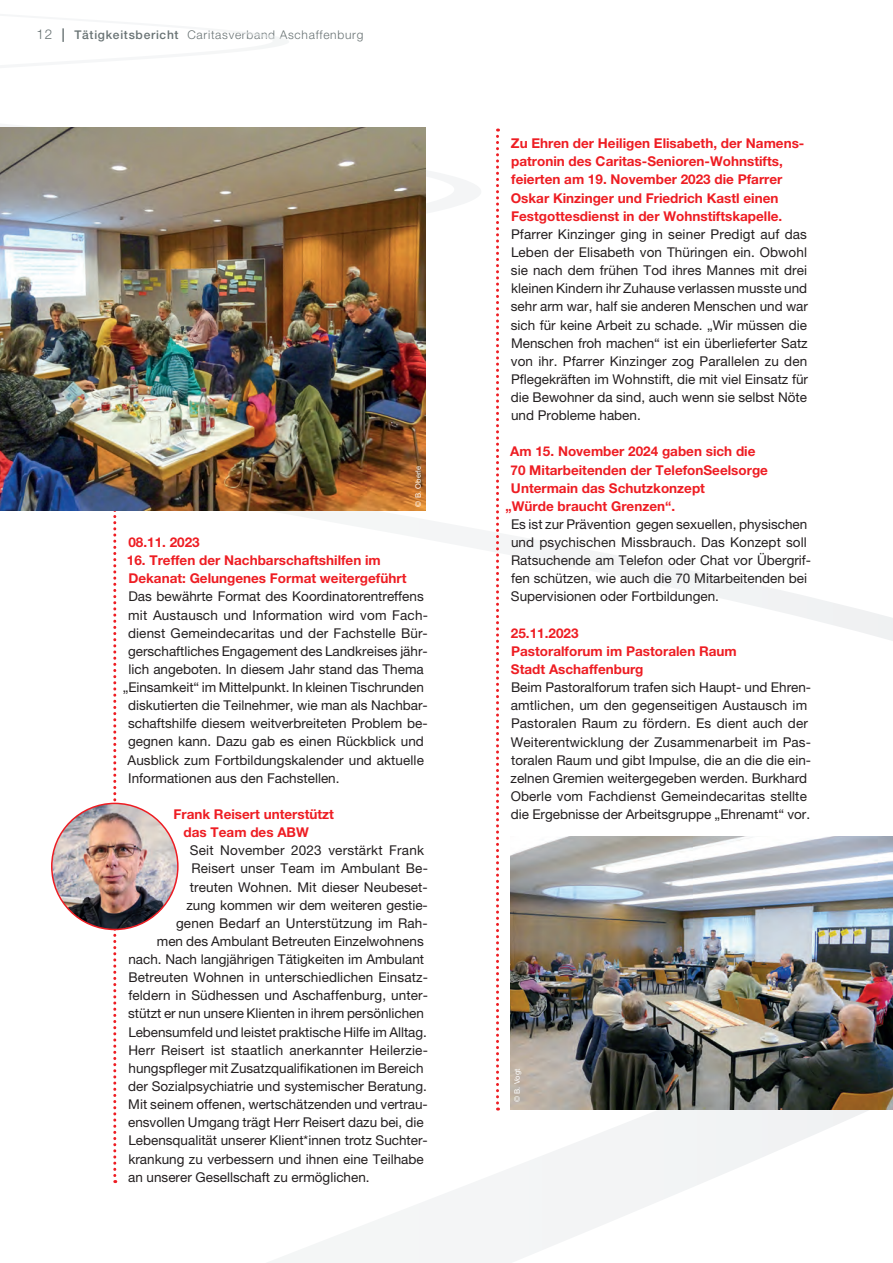
<style>
.page{position:relative;width:893px;height:1263px;background:#fff}
.page>*{position:absolute;margin:0;border:0;box-sizing:border-box;transform-origin:0 0}
.t1{font:13.5px/18.1px "Helvetica Neue LT Pro";color:#231f20}
.t2{font:700 13.5px/18.1px "Helvetica Neue LT Pro";color:#ee1d23}
.t3{font:300 12px "Helvetica Neue LT Pro";letter-spacing:.06em;color:#697374}
.t4{font:7.5px "Helvetica Neue LT Pro";letter-spacing:.01em;color:#fff}
.s1{font-size:13.5px}
.s2{font-weight:700;font-size:13.5px}
.s3{font-weight:500}
</style>
<div class="page">
<svg style="left:496px;top:129px;width:3px;height:981px"></svg>
<svg style="left:113px;top:511px;width:3px;height:672px"></svg>
<img style="left:510px;top:837px;width:383px;height:273px">
<img style="left:0;top:128px;width:425px;height:383px">
<img style="left:52px;top:803px;width:126px;height:126px;border-radius:63px">
<p class="t3" style="left:37px;top:28px;width:328px"><span class="s1">12</span> <span class="s2">|</span> <span class="s3">Tätigkeitsbericht</span> Caritasverband Aschaffenburg</p>
<p class="t4" style="left:414px;top:506px;width:42px;rotate:-90deg">© B. Oberle</p>
<p class="t2" style="left:128px;top:533px;width:73px">08.11. 2023</p>
<p class="t2" style="left:127px;top:551px;width:281px">16. Treffen der Nachbarschaftshilfen im<br>Dekanat: Gelungenes Format weitergeführt</p>
<p class="t1" style="left:128px;top:587px;width:297px">Das bewährte Format des Koordinatorentreffens</p>
<p class="t1" style="left:128px;top:605px;width:301px">mit Austausch und Information wird vom Fach-</p>
<p class="t1" style="left:128px;top:624px;width:301px">dienst Gemeindecaritas und der Fachstelle Bür-</p>
<p class="t1" style="left:128px;top:642px;width:301px">gerschaftliches Engagement des Landkreises jähr-</p>
<p class="t1" style="left:129px;top:660px;width:297px">lich angeboten. In diesem Jahr stand das Thema</p>
<p class="t1" style="left:123px;top:678px;width:303px">„Einsamkeit“ im Mittelpunkt. In kleinen Tischrunden</p>
<p class="t1" style="left:128px;top:696px;width:301px">diskutierten die Teilnehmer, wie man als Nachbar-</p>
<p class="t1" style="left:128px;top:714px;width:301px">schaftshilfe diesem weitverbreiteten Problem be-</p>
<p class="t1" style="left:128px;top:732px;width:297px">gegnen kann. Dazu gab es einen Rückblick und</p>
<p class="t1" style="left:128px;top:750px;width:298px">Ausblick zum Fortbildungskalender und aktuelle</p>
<p class="t1" style="left:128px;top:769px;width:213px">Informationen aus den Fachstellen.</p>
<p class="t2" style="left:184px;top:805px;width:152px;text-indent:-10px">Frank Reisert unterstützt das Team des ABW</p>
<p class="t1" style="left:190px;top:841px;width:236px">Seit November 2023 verstärkt Frank</p>
<p class="t1" style="left:191px;top:859px;width:238px">Reisert unser Team im Ambulant Be-</p>
<p class="t1" style="left:190px;top:877px;width:239px">treuten Wohnen. Mit dieser Neubeset-</p>
<p class="t1" style="left:186px;top:896px;width:243px">zung kommen wir dem weiteren gestie-</p>
<p class="t1" style="left:176px;top:914px;width:253px">genen Bedarf an Unterstützung im Rah-</p>
<p class="t1" style="left:157px;top:932px;width:268px">men des Ambulant Betreuten Einzelwohnens</p>
<p class="t1" style="left:128px;top:950px;width:297px">nach. Nach langjährigen Tätigkeiten im Ambulant</p>
<p class="t1" style="left:128px;top:968px;width:301px">Betreuten Wohnen in unterschiedlichen Einsatz-</p>
<p class="t1" style="left:128px;top:986px;width:301px">feldern in Südhessen und Aschaffenburg, unter-</p>
<p class="t1" style="left:128px;top:1004px;width:297px">stützt er nun unsere Klienten in ihrem persönlichen</p>
<p class="t1" style="left:128px;top:1022px;width:300px">Lebensumfeld und leistet praktische Hilfe im Alltag.</p>
<p class="t1" style="left:128px;top:1041px;width:301px">Herr Reisert ist staatlich anerkannter Heilerzie-</p>
<p class="t1" style="left:129px;top:1059px;width:297px">hungspfleger mit Zusatzqualifikationen im Bereich</p>
<p class="t1" style="left:128px;top:1077px;width:300px">der Sozialpsychiatrie und systemischer Beratung.</p>
<p class="t1" style="left:128px;top:1095px;width:301px">Mit seinem offenen, wertschätzenden und vertrau-</p>
<p class="t1" style="left:128px;top:1113px;width:297px">ensvollen Umgang trägt Herr Reisert dazu bei, die</p>
<p class="t1" style="left:128px;top:1131px;width:301px">Lebensqualität unserer Klient*innen trotz Suchter-</p>
<p class="t1" style="left:128px;top:1149px;width:297px">krankung zu verbessern und ihnen eine Teilhabe</p>
<p class="t1" style="left:128px;top:1167px;width:243px">an unserer Gesellschaft zu ermöglichen.</p>
<p class="t2" style="left:511px;top:134px;width:294px">Zu Ehren der Heiligen Elisabeth, der Namens&shy;patronin des Caritas-Senioren-Wohnstifts, feierten am 19. November 2023 die Pfarrer Oskar Kinzinger und Friedrich Kastl einen Festgottesdienst in der Wohnstiftskapelle.</p>
<p class="t1" style="left:511px;top:225px;width:299px;text-align:justify">Pfarrer Kinzinger ging in seiner Predigt auf das Leben der Elisabeth von Thüringen ein. Obwohl sie nach dem frühen Tod ihres Mannes mit drei kleinen Kindern ihr Zuhause verlassen musste und sehr arm war, half sie anderen Menschen und war sich für keine Arbeit zu schade. „Wir müssen die Menschen froh machen“ ist ein überlieferter Satz von ihr. Pfarrer Kinzinger zog Parallelen zu den Pflegekräften im Wohnstift, die mit viel Einsatz für die Bewohner da sind, auch wenn sie selbst Nöte und Probleme haben.</p>
<p class="t2" style="left:510px;top:442px;width:247px">Am 15. November 2024 gaben sich die</p>
<p class="t2" style="left:510px;top:460px;width:259px">70 Mitarbeitenden der TelefonSeelsorge</p>
<p class="t2" style="left:511px;top:478px;width:196px">Untermain das Schutzkonzept</p>
<p class="t2" style="left:506px;top:497px;width:171px">„Würde braucht Grenzen“.</p>
<p class="t1" style="left:511px;top:515px;width:302px">Es ist zur Prävention gegen sexuellen, physischen und psychischen Missbrauch. Das Konzept soll Ratsuchende am Telefon oder Chat vor Übergrif&shy;fen schützen, wie auch die 70 Mitarbeitenden bei Supervisionen oder Fortbildungen.</p>
<p class="t2" style="left:511px;top:623px;width:227px">25.11.2023<br>Pastoralforum im Pastoralen Raum<br>Stadt Aschaffenburg</p>
<p class="t1" style="left:510px;top:678px;width:302px">Beim Pastoralforum trafen sich Haupt- und Ehren&shy;amtlichen, um den gegenseitigen Austausch im Pastoralen Raum zu fördern. Es dient auch der Weiterentwicklung der Zusammenarbeit im Pas&shy;toralen Raum und gibt Impulse, die an die die ein&shy;zelnen Gremien weitergegeben werden. Burkhard Oberle vom Fachdienst Gemeindecaritas stellte die Ergebnisse der Arbeitsgruppe „Ehrenamt“ vor.</p>
<p class="t4" style="left:513px;top:1102px;width:35px;rotate:-90deg">© B. Vogt</p>
</div>
